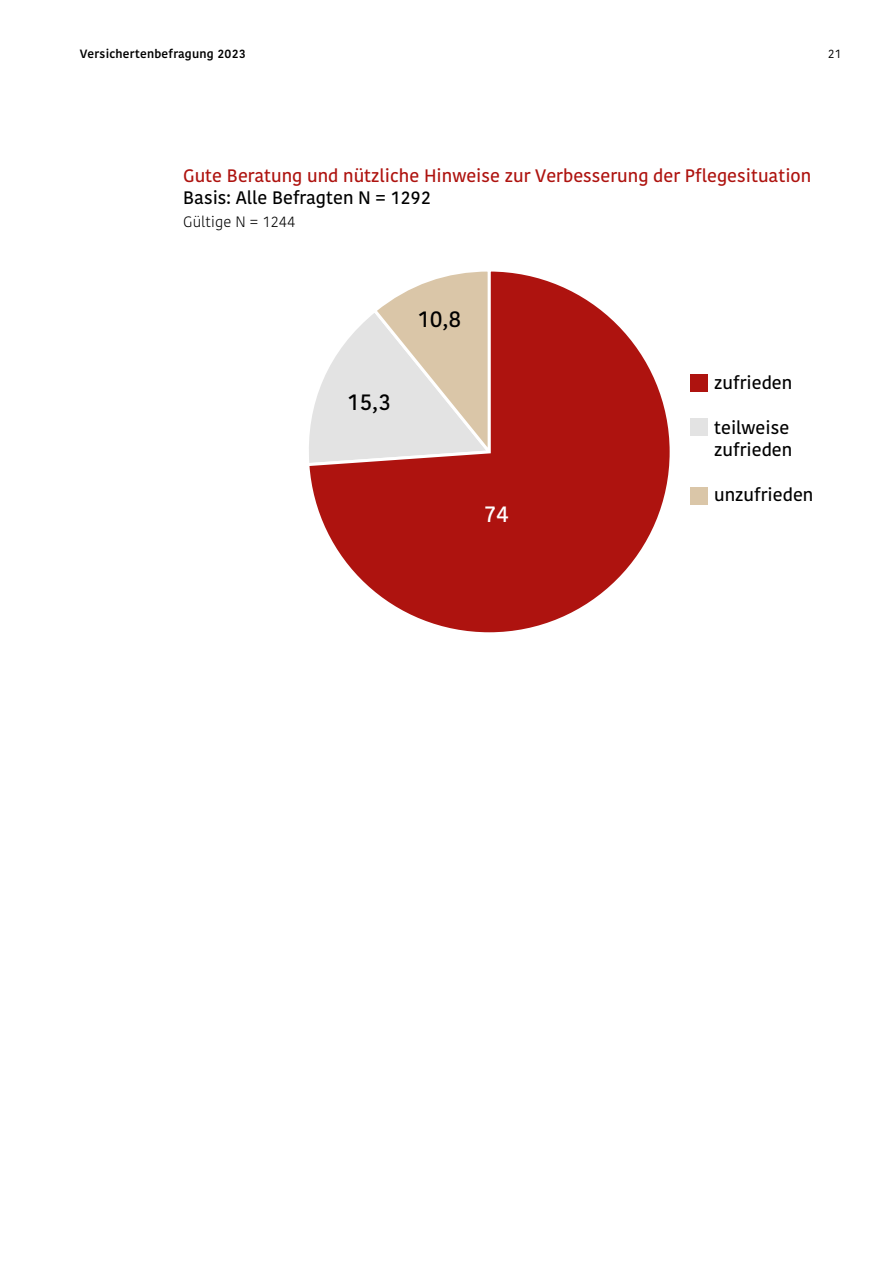
<style>
.page{position:relative;width:893px;height:1263px;background:#fff}
.page>*{position:absolute;margin:0;border:0;box-sizing:border-box;transform-origin:0 0}
.t1{font:500 22.5px "Kohinoor KBS";color:#000}
.t2{font:500 22.5px "Kohinoor KBS";color:#fff}
._03_Texte_Subheadline_Kohinoor_Medium_12p{font:500 18px "Kohinoor KBS";color:#ae130f}
._03_Texte_Kohinoor_Medium_12pt{font:500 18px/22.5px "Kohinoor KBS";color:#000}
._03_Texte_Fließtext_Kohinoor_Light_10pt{font:300 15px "Kohinoor KBS";color:#000}
.t3{font:600 12px "Kohinoor KBS";letter-spacing:.02em;color:#000}
.t4{font:12px "Kohinoor KBS";color:#000}
</style>
<div class="page">
<svg style="left:309px;top:271px;width:361px;height:362px"></svg>
<div style="left:690px;top:374px;width:17px;height:17px;background:#ae130f"></div>
<div style="left:690px;top:419px;width:17px;height:17px;background:#e3e3e3"></div>
<div style="left:690px;top:487px;width:17px;height:17px;background:#dac6a8"></div>
<p class="t3" style="left:80px;top:46px;width:168px">Versichertenbefragung 2023</p>
<p class="t4" style="left:828px;top:46px;width:15px">21</p>
<h2 class="_03_Texte_Subheadline_Kohinoor_Medium_12p" style="left:183px;top:164px;width:630px">Gute Beratung und nützliche Hinweise zur Verbesserung der Pflegesituation</h2>
<h3 class="_03_Texte_Kohinoor_Medium_12pt" style="left:183px;top:187px;width:249px">Basis: Alle Befragten N = 1292</h3>
<p class="_03_Texte_Fließtext_Kohinoor_Light_10pt" style="left:183px;top:212px;width:114px">Gültige N = 1244</p>
<p class="t1" style="left:347px;top:388px;width:46px">15,3</p>
<p class="t1" style="left:417px;top:305px;width:46px">10,8</p>
<p class="t2" style="left:484px;top:500px;width:27px">74</p>
<p class="_03_Texte_Kohinoor_Medium_12pt" style="left:714px;top:372px;width:80px">zufrieden</p>
<p class="_03_Texte_Kohinoor_Medium_12pt" style="left:714px;top:417px;width:80px">teilweise zufrieden</p>
<p class="_03_Texte_Kohinoor_Medium_12pt" style="left:714px;top:484px;width:101px">unzufrieden</p>
</div>
